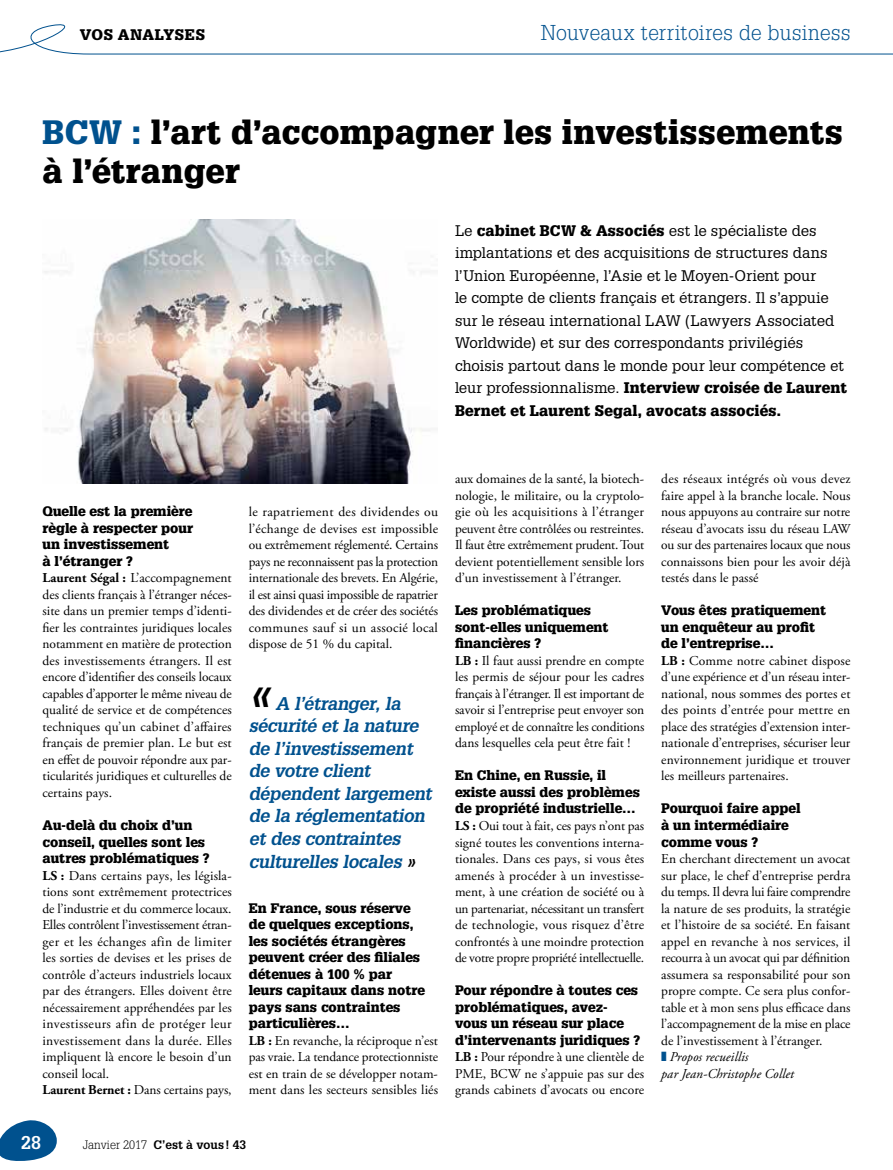
<style>
.page{position:relative;width:893px;height:1170px;background:#fff}
.page>*{position:absolute;margin:0;border:0;box-sizing:border-box;transform-origin:0 0}
.t1{font:italic 700 45px "Glypha LT Std";color:#000}
.t2{font:900 33px/39px "Glypha LT Std";letter-spacing:.015em;color:#000}
.t3{font:300 21px "Glypha LT Std";letter-spacing:.025em;color:#00518e}
.t4{font:italic 700 18px/22.5px "Glypha LT Std";letter-spacing:-.025em;color:#00518e}
.t5{font:700 18px "Glypha LT Std";color:#fff}
.t6{font:15px/22.5px "Glypha LT Std";color:#000}
.t7{font:900 15px "Glypha LT Std";letter-spacing:.04em;color:#000}
.t8{font:13.5px/16.5px "Adobe Garamond Pro";color:#000;text-align:justify}
.t9{font:900 13.5px/16.5px "Glypha LT Std";color:#000}
.t10{font:700 12px "Glypha LT Std";color:#000}
.s1{color:#00518e}
.s2{font-weight:900}
.s3{font-weight:700}
.s4{color:#000}
.s5{font-weight:300}
.s6{font-style:italic}
</style>
<div class="page">
<svg style="left:0;top:24px;width:893px;height:31px"></svg>
<svg style="left:0;top:1120px;width:57px;height:41px"></svg>
<img style="left:44px;top:220px;width:386px;height:263px">
<p class="t7" style="left:80px;top:25px;width:127px">VOS ANALYSES</p>
<h3 class="t3" style="left:541px;top:20px;width:311px">Nouveaux territoires de business</h3>
<h2 class="t2" style="left:43px;top:112px;width:802px"><span class="s1">BCW :</span> l’art d’accompagner les investissements à l’étranger</h2>
<p class="t6" style="left:455px;top:219px;width:394px">Le <span class="s2">cabinet BCW &amp; Associés</span> est le spécialiste des implantations et des acquisitions de structures dans l’Union Européenne, l’Asie et le Moyen-Orient pour<br>le compte de clients français et étrangers. Il s’appuie sur le réseau international LAW (Lawyers Associated Worldwide) et sur des correspondants privilégiés choisis partout dans le monde pour leur compétence et leur professionnalisme. <span class="s2">Interview croisée de Laurent Bernet et Laurent Segal, avocats associés.</span></p>
<p class="t9" style="left:43px;top:503px;width:152px">Quelle est la première règle à respecter pour un investissement<br>à l’étranger ?</p>
<p class="t8" style="left:43px;top:570px;width:191px"><span class="s3">Laurent Ségal :</span> L’accompagnement des clients français à l’étranger néces&shy;site dans un premier temps d’identi&shy;fier les contraintes juridiques locales notamment en matière de protection des investissements étrangers. Il est encore d’identifier des conseils locaux capables d’apporter le même niveau de qualité de service et de compétences techniques qu’un cabinet d’affaires français de premier plan. Le but est en effet de pouvoir répondre aux par&shy;ticularités juridiques et culturelles de certains pays.</p>
<p class="t9" style="left:43px;top:816px;width:169px">Au-delà du choix d’un conseil, quelles sont les autres problématiques ?</p>
<p class="t8" style="left:43px;top:867px;width:191px;text-align:left"><span class="s3">LS :</span> Dans certains pays, les législa&shy;tions sont extrêmement protectrices de l’industrie et du commerce locaux.<br>Elles contrôlent l’investissement étran&shy;ger et les échanges afin de limiter les sorties de devises et les prises de contrôle d’acteurs industriels locaux par des étrangers. Elles doivent être nécessairement appréhendées par les investisseurs afin de protéger leur investissement dans la durée. Elles impliquent là encore le besoin d’un conseil local.<br><span class="s3">Laurent Bernet :</span> Dans certains pays,</p>
<p class="t8" style="left:249px;top:504px;width:191px">le rapatriement des dividendes ou l’échange de devises est impossible ou extrêmement réglementé. Certains pays ne reconnaissent pas la protection internationale des brevets. En Algérie, il est ainsi quasi impossible de rapatrier des dividendes et de créer des sociétés communes sauf si un associé local dispose de 51 % du capital.</p>
<h1 class="t1" style="left:249px;top:666px;width:24px">«</h1>
<h3 class="t4" style="left:249px;top:692px;width:185px;text-indent:27px">A l’étranger, la sécurité et la nature de l’investissement de votre client dépendent largement de la réglementation et des contraintes culturelles locales <span class="s4">»</span></h3>
<p class="t9" style="left:249px;top:899px;width:178px">En France, sous réserve de quelques exceptions, les sociétés étrangères peuvent créer des filiales détenues à 100 % par leurs capitaux dans notre pays sans contraintes particulières…</p>
<p class="t8" style="left:249px;top:1032px;width:191px"><span class="s3">LB :</span> En revanche, la réciproque n’est pas vraie. La tendance protectionniste est en train de se développer notam&shy;ment dans les secteurs sensibles liés</p>
<h3 class="t5" style="left:21px;top:1130px;width:22px">28</h3>
<p class="t10" style="left:83px;top:1136px;width:165px"><span class="s5">Janvier 2017</span> C’est à vous ! 43</p>
<p class="t8" style="left:455px;top:471px;width:191px">aux domaines de la santé, la biotech&shy;nologie, le militaire, ou la cryptolo&shy;gie où les acquisitions à l’étranger peuvent être contrôlées ou restreintes.<br>Il faut être extrêmement prudent. Tout devient potentiellement sensible lors d’un investissement à l’étranger.</p>
<p class="t9" style="left:455px;top:602px;width:155px">Les problématiques sont-elles uniquement financières ?</p>
<p class="t8" style="left:455px;top:652px;width:191px"><span class="s3">LB :</span> Il faut aussi prendre en compte les permis de séjour pour les cadres français à l’étranger. Il est important de savoir si l’entreprise peut envoyer son employé et de connaître les conditions dans lesquelles cela peut être fait !</p>
<p class="t9" style="left:455px;top:767px;width:186px">En Chine, en Russie, il existe aussi des problèmes de propriété industrielle…</p>
<p class="t8" style="left:455px;top:817px;width:191px"><span class="s3">LS :</span> Oui tout à fait, ces pays n’ont pas signé toutes les conventions interna&shy;tionales. Dans ces pays, si vous êtes amenés à procéder à un investisse&shy;ment, à une création de société ou à un partenariat, nécessitant un transfert de technologie, vous risquez d’être confrontés à une moindre protection de votre propre propriété intellectuelle.</p>
<p class="t9" style="left:455px;top:981px;width:187px">Pour répondre à toutes ces problématiques, avez&shy;vous un réseau sur place d’intervenants juridiques ?</p>
<p class="t8" style="left:455px;top:1048px;width:191px"><span class="s3">LB :</span> Pour répondre à une clientèle de PME, BCW ne s’appuie pas sur des grands cabinets d’avocats ou encore</p>
<p class="t8" style="left:661px;top:471px;width:191px">des réseaux intégrés où vous devez faire appel à la branche locale. Nous nous appuyons au contraire sur notre réseau d’avocats issu du réseau LAW ou sur des partenaires locaux que nous connaissons bien pour les avoir déjà testés dans le passé</p>
<p class="t9" style="left:661px;top:602px;width:166px">Vous êtes pratiquement un enquêteur au profit de l’entreprise…</p>
<p class="t8" style="left:661px;top:652px;width:191px"><span class="s3">LB :</span> Comme notre cabinet dispose d’une expérience et d’un réseau inter&shy;national, nous sommes des portes et des points d’entrée pour mettre en place des stratégies d’extension inter&shy;nationale d’entreprises, sécuriser leur environnement juridique et trouver les meilleurs partenaires.</p>
<p class="t9" style="left:661px;top:800px;width:141px">Pourquoi faire appel à un intermédiaire comme vous ?</p>
<p class="t8" style="left:661px;top:850px;width:191px;text-align:left">En cherchant directement un avocat sur place, le chef d’entreprise perdra du temps. Il devra lui faire comprendre la nature de ses produits, la stratégie et l’histoire de sa société. En faisant appel en revanche à nos services, il recourra à un avocat qui par définition assumera sa responsabilité pour son propre compte. Ce sera plus confor&shy;table et à mon sens plus efficace dans l’accompagnement de la mise en place de l’investissement à l’étranger.<br><span class="s1">❚</span> <span class="s6">Propos recueillis<br>par Jean-Christophe Collet</span></p>
</div>
